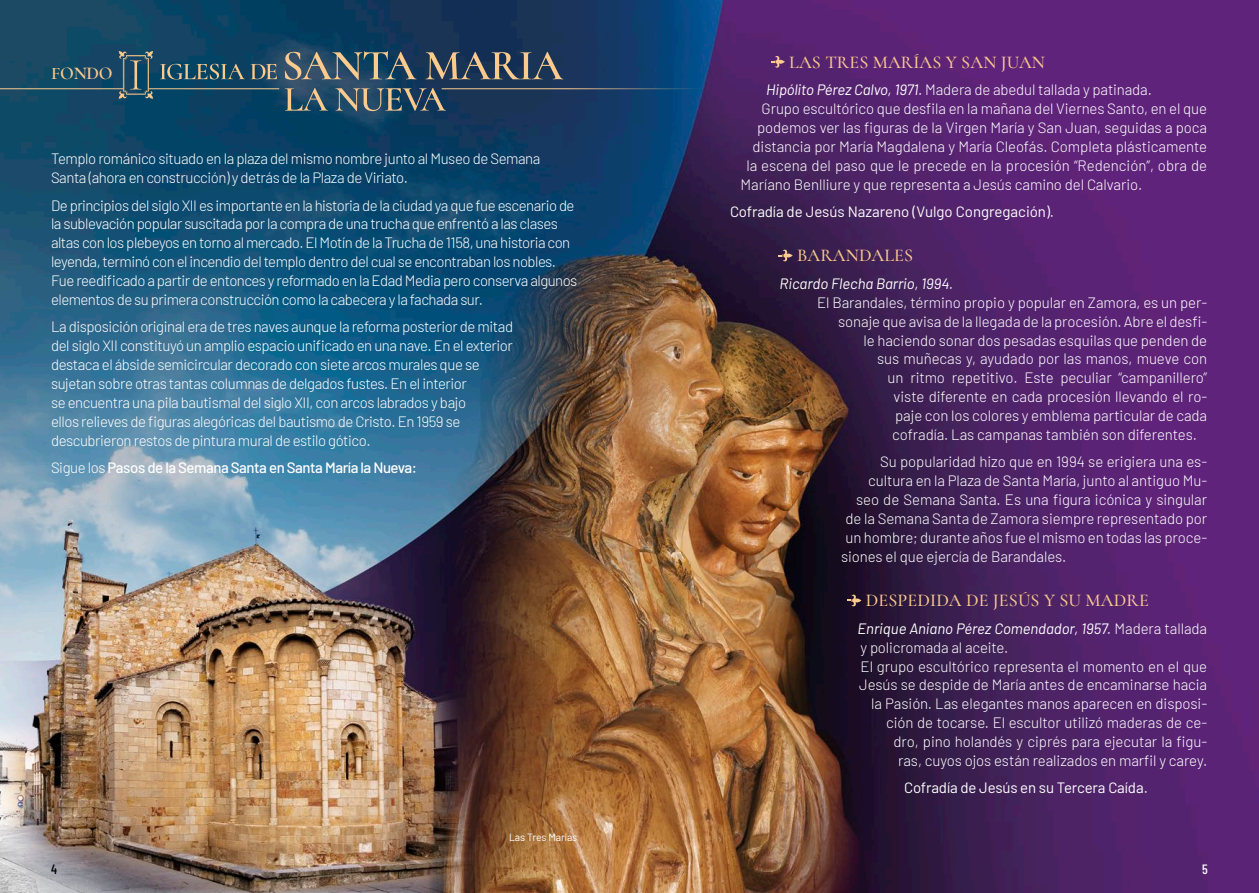
<style>
.page{position:relative;width:1259px;height:893px;background:#fff}
.page>*{position:absolute;margin:0;border:0;box-sizing:border-box;transform-origin:0 0}
.t1{font:500 18px "Cormorant";letter-spacing:.01em;color:#fbca8d}
.t2{font:600 18px "Cormorant";letter-spacing:-.015em;color:#fbca8d}
.t3{font:300 15px/18.9px "Barlow";letter-spacing:-.015em;color:#fff}
.t4{font:300 15px/18.9px "Barlow";letter-spacing:-.035em;color:#fff}
.t5{font:15px "Barlow";letter-spacing:-.01em;color:#fff}
.t6{font:italic 15px "Barlow";letter-spacing:-.005em;color:#fff}
.t7{font:500 15px "Barlow";letter-spacing:-.03em;color:#fff}
.t8{font:500 13.5px "Barlow Condensed";color:#000}
.t9{font:500 13.5px "Barlow Condensed";color:#fff}
.t10{font:10.5px "Barlow";letter-spacing:-.01em;color:#fff}
.s1{font-weight:300}
.s2{font-weight:400;font-style:italic}
.s3{font-weight:300;font-style:normal}
</style>
<div class="page">
<img style="left:0;top:0;width:1259px;height:893px">
<svg style="left:770px;top:55px;width:15px;height:13px"></svg>
<svg style="left:778px;top:249px;width:14px;height:13px"></svg>
<svg style="left:847px;top:594px;width:14px;height:13px"></svg>
<svg style="left:285px;top:88px;width:161px;height:23px;background:#4c616c"></svg>
<svg style="left:285px;top:51px;width:278px;height:29px;background:#4f5c67"></svg>
<svg style="left:160px;top:64px;width:117px;height:15px;background:#49666e"></svg>
<hr style="left:148px;top:88px;width:131px;height:1px;background:#fbca8d">
<hr style="left:0;top:88px;width:123px;height:1px;background:#fbca8d">
<hr style="left:442px;top:88px;width:261px;height:1px;background:#fbca8d">
<svg style="left:118px;top:51px;width:36px;height:48px;background:#3b5e6c"></svg>
<p class="t2" style="left:51px;top:63px;width:63px">FONDO</p>
<p class="t3" style="left:51px;top:148px;width:491px">Templo románico situado en la plaza del mismo nombre junto al Museo de Semana<br>Santa (ahora en construcción) y detrás de la Plaza de Viriato.</p>
<p class="t4" style="left:51px;top:195px;width:528px">De principios del siglo XII es importante en la historia de la ciudad ya que fue escenario de la sublevación popular suscitada por la compra de una trucha que enfrentó a las clases altas con los plebeyos en torno al mercado. El Motín de la Trucha de 1158, una historia con leyenda, terminó con el incendio del templo dentro del cual se encontraban los nobles.<br>Fue reedificado a partir de entonces y reformado en la Edad Media pero conserva algunos elementos de su primera construcción como la cabecera y la fachada sur.</p>
<p class="t3" style="left:51px;top:316px;width:463px">La disposición original era de tres naves aunque la reforma posterior de mitad del siglo XII constituyó un amplio espacio unificado en una nave. En el exterior destaca el ábside semicircular decorado con siete arcos murales que se sujetan sobre otras tantas columnas de delgados fustes. En el interior<br>se encuentra una pila bautismal del siglo XII, con arcos labrados y bajo<br>ellos relieves de figuras alegóricas del bautismo de Cristo. En 1959 se descubrieron restos de pintura mural de estilo gótico.</p>
<p class="t7" style="left:51px;top:457px;width:368px"><span class="s1">Sigue los</span> Pasos de la Semana Santa en Santa María la Nueva:</p>
<p class="t10" style="left:509px;top:829px;width:70px">Las Tres Marías</p>
<p class="t1" style="left:789px;top:51px;width:257px">LAS TRES MARÍAS Y SAN JUAN</p>
<p class="t3" style="left:766px;top:79px;width:387px"><span class="s2">Hipólito Pérez Calvo, 1971.</span> Madera de abedul tallada y patinada.</p>
<p class="t3" style="left:761px;top:98px;width:447px">Grupo escultórico que desfila en la mañana del Viernes Santo, en el que</p>
<p class="t3" style="left:757px;top:117px;width:452px">podemos ver las figuras de la Virgen María y San Juan, seguidas a poca</p>
<p class="t3" style="left:752px;top:136px;width:456px">distancia por María Magdalena y María Cleofás. Completa plásticamente</p>
<p class="t3" style="left:746px;top:155px;width:462px">la escena del paso que le precede en la procesión “Redención”, obra de</p>
<p class="t3" style="left:740px;top:174px;width:403px">Maríano Benlliure y que representa a Jesús camino del Calvario.</p>
<p class="t5" style="left:730px;top:201px;width:325px">Cofradía de Jesús Nazareno (Vulgo Congregación).</p>
<p class="t1" style="left:797px;top:245px;width:118px">BARANDALES</p>
<p class="t6" style="left:779px;top:273px;width:175px">Ricardo Flecha Barrio, 1994.</p>
<p class="t3" style="left:817px;top:292px;width:391px">El Barandales, término propio y popular en Zamora, es un per-</p>
<p class="t3" style="left:838px;top:311px;width:371px">sonaje que avisa de la llegada de la procesión. Abre el desfi-</p>
<p class="t3" style="left:863px;top:330px;width:345px">le haciendo sonar dos pesadas esquilas que penden de</p>
<p class="t3" style="left:877px;top:348px;width:332px">sus muñecas y, ayudado por las manos, mueve con</p>
<p class="t3" style="left:887px;top:367px;width:321px">un ritmo repetitivo. Este peculiar “campanillero”</p>
<p class="t3" style="left:893px;top:386px;width:315px">viste diferente en cada procesión llevando el ro-</p>
<p class="t3" style="left:895px;top:405px;width:314px">paje con los colores y emblema particular de cada</p>
<p class="t3" style="left:892px;top:424px;width:306px">cofradía. Las campanas también son diferentes.</p>
<p class="t3" style="left:880px;top:451px;width:329px">Su popularidad hizo que en 1994 se erigiera una es-</p>
<p class="t3" style="left:868px;top:470px;width:341px">cultura en la Plaza de Santa María, junto al antiguo Mu-</p>
<p class="t3" style="left:856px;top:489px;width:353px">seo de Semana Santa. Es una figura icónica y singular</p>
<p class="t3" style="left:845px;top:508px;width:363px">de la Semana Santa de Zamora siempre representado por</p>
<p class="t3" style="left:845px;top:527px;width:363px">un hombre; durante años fue el mismo en todas las proce-</p>
<p class="t3" style="left:841px;top:546px;width:227px">siones el que ejercía de Barandales.</p>
<p class="t1" style="left:865px;top:590px;width:284px">DESPEDIDA DE JESÚS Y SU MADRE</p>
<p class="t6" style="left:857px;top:617px;width:351px">Enrique Aniano Pérez Comendador, 1957. <span class="s3">Madera tallada</span></p>
<p class="t3" style="left:860px;top:637px;width:149px">y policromada al aceite.</p>
<p class="t3" style="left:860px;top:656px;width:348px">El grupo escultórico representa el momento en el que</p>
<p class="t3" style="left:859px;top:674px;width:350px">Jesús se despide de María antes de encaminarse hacia</p>
<p class="t3" style="left:871px;top:693px;width:338px">la Pasión. Las elegantes manos aparecen en disposi-</p>
<p class="t3" style="left:886px;top:712px;width:323px">ción de tocarse. El escultor utilizó maderas de ce-</p>
<p class="t3" style="left:893px;top:731px;width:315px">dro, pino holandés y ciprés para ejecutar la figu-</p>
<p class="t3" style="left:898px;top:750px;width:311px">ras, cuyos ojos están realizados en marfil y carey.</p>
<p class="t5" style="left:904px;top:777px;width:245px">Cofradía de Jesús en su Tercera Caída.</p>
<p class="t8" style="left:51px;top:860px;width:7px">4</p>
<p class="t9" style="left:1202px;top:860px;width:7px">5</p>
</div>
